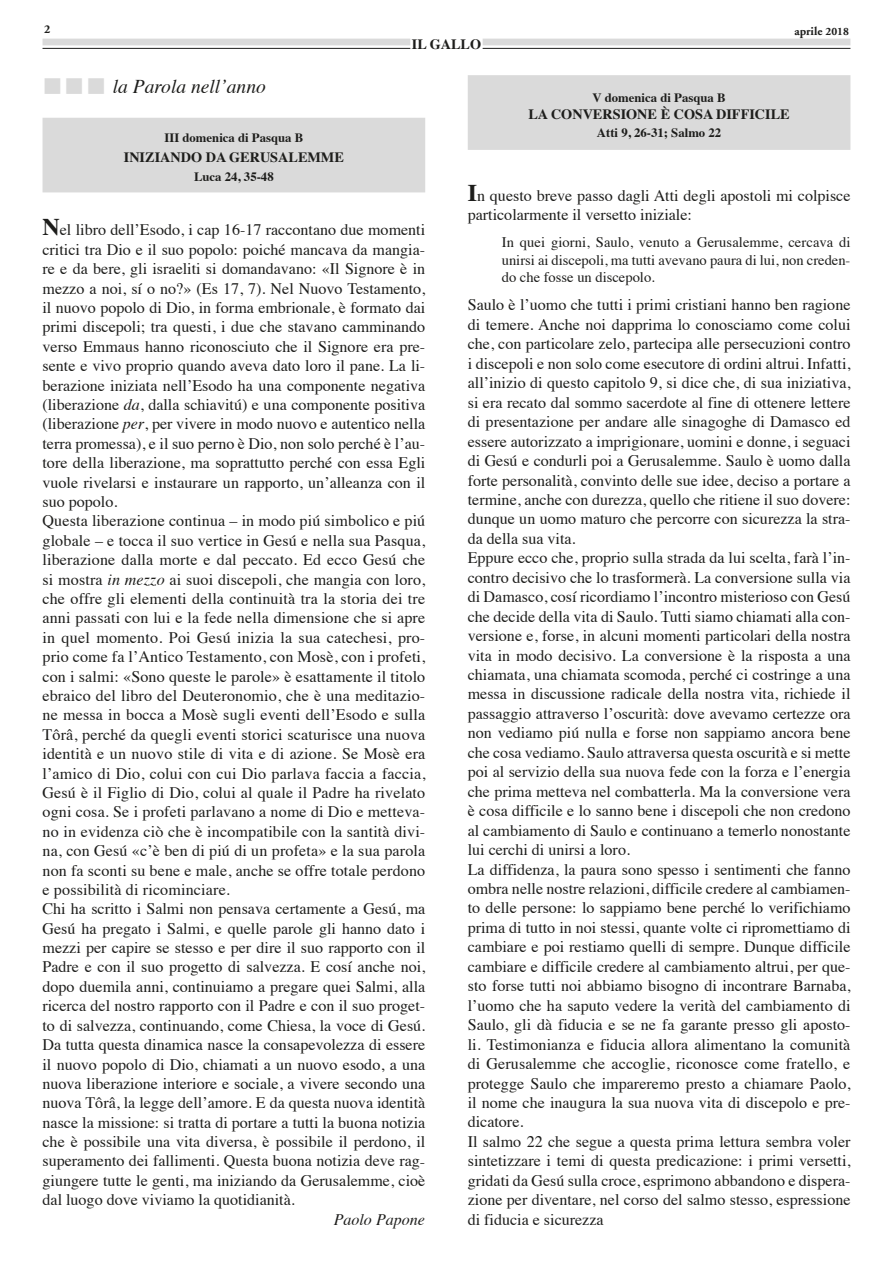
<style>
.page{position:relative;width:893px;height:1263px;background:#fff}
.page>*{position:absolute;margin:0;border:0;box-sizing:border-box;transform-origin:0 0}
.t1{font:italic 19.5px "Times";color:#1d1d1b}
.t2{font:16.05px/19.4px "Times";color:#1d1d1b}
.t3{font:italic 16.05px "Times";color:#1d1d1b}
.t4{font:14.55px/18px "Times";color:#1d1d1b;text-align:justify}
.t5{font:700 14.25px "Times";color:#1d1d1b}
.t6{font:700 12.75px "Times";color:#1d1d1b}
.t7{font:700 12px "Adobe Garamond";color:#1d1d1b}
.s1{font-size:11.25px}
.s2{color:#dadada}
.s3{font-weight:700;font-size:24px}
.s4{font-style:italic}
</style>
<div class="page">
<hr style="left:43px;top:48px;width:367px;height:1px;background:#1d1d1b">
<hr style="left:483px;top:48px;width:367px;height:1px;background:#1d1d1b">
<div style="left:43px;top:39px;width:367px;height:6px;background:#dadada"></div>
<div style="left:483px;top:39px;width:367px;height:6px;background:#dadada"></div>
<div style="left:43px;top:118px;width:382px;height:74px;background:#dadada"></div>
<div style="left:468px;top:75px;width:382px;height:75px;background:#dadada"></div>
<p class="t7" style="left:44px;top:23px;width:8px">2</p>
<p class="t5" style="left:412px;top:30px;width:71px">IL GALLO</p>
<p class="t7" style="left:794px;top:25px;width:56px">aprile <span class="s1">2018</span></p>
<p class="t1" style="left:43px;top:69px;width:225px"><span class="s2">■■■</span> la Parola nell’anno</p>
<p class="t6" style="left:164px;top:126px;width:140px">III domenica di Pasqua B</p>
<p class="t5" style="left:124px;top:143px;width:222px">INIZIANDO DA GERUSALEMME</p>
<p class="t6" style="left:194px;top:165px;width:81px">Luca 24, 35-48</p>
<p class="t2" style="left:43px;top:219px;width:384px"><span class="s3">N</span>el libro dell’Esodo, i cap 16-17 raccontano due momenti critici tra Dio e il suo popolo: poiché mancava da mangia&shy;re e da bere, gli israeliti si domandavano: «Il Signore è in mezzo a noi, sí o no?» (Es 17, 7). Nel Nuovo Testamento, il nuovo popolo di Dio, in forma embrionale, è formato dai primi discepoli; tra questi, i due che stavano camminando verso Emmaus hanno riconosciuto che il Signore era pre&shy;sente e vivo proprio quando aveva dato loro il pane. La li&shy;berazione iniziata nell’Esodo ha una componente negativa (liberazione <span class="s4">da</span>, dalla schiavitú) e una componente positiva (liberazione <span class="s4">per</span>, per vivere in modo nuovo e autentico nella terra promessa), e il suo perno è Dio, non solo perché è l’au&shy;tore della liberazione, ma soprattutto perché con essa Egli vuole rivelarsi e instaurare un rapporto, un’alleanza con il suo popolo.<br>Questa liberazione continua – in modo piú simbolico e piú globale – e tocca il suo vertice in Gesú e nella sua Pasqua, liberazione dalla morte e dal peccato. Ed ecco Gesú che si mostra <span class="s4">in mezzo</span> ai suoi discepoli, che mangia con loro, che offre gli elementi della continuità tra la storia dei tre anni passati con lui e la fede nella dimensione che si apre in quel momento. Poi Gesú inizia la sua catechesi, pro&shy;prio come fa l’Antico Testamento, con Mosè, con i profeti, con i salmi: «Sono queste le parole» è esattamente il titolo ebraico del libro del Deuteronomio, che è una meditazio&shy;ne messa in bocca a Mosè sugli eventi dell’Esodo e sulla Tôrâ, perché da quegli eventi storici scaturisce una nuova identità e un nuovo stile di vita e di azione. Se Mosè era l’amico di Dio, colui con cui Dio parlava faccia a faccia, Gesú è il Figlio di Dio, colui al quale il Padre ha rivelato ogni cosa. Se i profeti parlavano a nome di Dio e metteva&shy;no in evidenza ciò che è incompatibile con la santità divi&shy;na, con Gesú «c’è ben di piú di un profeta» e la sua parola non fa sconti su bene e male, anche se offre totale perdono e possibilità di ricominciare.<br>Chi ha scritto i Salmi non pensava certamente a Gesú, ma Gesú ha pregato i Salmi, e quelle parole gli hanno dato i mezzi per capire se stesso e per dire il suo rapporto con il Padre e con il suo progetto di salvezza. E cosí anche noi, dopo duemila anni, continuiamo a pregare quei Salmi, alla ricerca del nostro rapporto con il Padre e con il suo proget&shy;to di salvezza, continuando, come Chiesa, la voce di Gesú.<br>Da tutta questa dinamica nasce la consapevolezza di essere il nuovo popolo di Dio, chiamati a un nuovo esodo, a una nuova liberazione interiore e sociale, a vivere secondo una nuova Tôrâ, la legge dell’amore. E da questa nuova identità nasce la missione: si tratta di portare a tutti la buona notizia che è possibile una vita diversa, è possibile il perdono, il superamento dei fallimenti. Questa buona notizia deve rag&shy;giungere tutte le genti, ma iniziando da Gerusalemme, cioè dal luogo dove viviamo la quotidianità.</p>
<p class="t3" style="left:334px;top:1205px;width:93px">Paolo Papone</p>
<p class="t6" style="left:593px;top:85px;width:134px">V domenica di Pasqua B</p>
<p class="t5" style="left:528px;top:101px;width:263px">LA CONVERSIONE È COSA DIFFICILE</p>
<p class="t6" style="left:597px;top:120px;width:126px">Atti 9, 26-31; Salmo 22</p>
<p class="t2" style="left:468px;top:184px;width:384px"><span class="s3">I</span>n questo breve passo dagli Atti degli apostoli mi colpisce particolarmente il versetto iniziale:</p>
<p class="t4" style="left:502px;top:231px;width:350px">In quei giorni, Saulo, venuto a Gerusalemme, cercava di unirsi ai discepoli, ma tutti avevano paura di lui, non creden&shy;do che fosse un discepolo.</p>
<p class="t2" style="left:468px;top:294px;width:384px">Saulo è l’uomo che tutti i primi cristiani hanno ben ragione di temere. Anche noi dapprima lo conosciamo come colui che, con particolare zelo, partecipa alle persecuzioni contro i discepoli e non solo come esecutore di ordini altrui. Infatti, all’inizio di questo capitolo 9, si dice che, di sua iniziativa, si era recato dal sommo sacerdote al fine di ottenere lettere di presentazione per andare alle sinagoghe di Damasco ed essere autorizzato a imprigionare, uomini e donne, i seguaci di Gesú e condurli poi a Gerusalemme. Saulo è uomo dalla forte personalità, convinto delle sue idee, deciso a portare a termine, anche con durezza, quello che ritiene il suo dovere: dunque un uomo maturo che percorre con sicurezza la stra&shy;da della sua vita.<br>Eppure ecco che, proprio sulla strada da lui scelta, farà l’in&shy;contro decisivo che lo trasformerà. La conversione sulla via di Damasco, cosí ricordiamo l’incontro misterioso con Gesú che decide della vita di Saulo. Tutti siamo chiamati alla con&shy;versione e, forse, in alcuni momenti particolari della nostra vita in modo decisivo. La conversione è la risposta a una chiamata, una chiamata scomoda, perché ci costringe a una messa in discussione radicale della nostra vita, richiede il passaggio attraverso l’oscurità: dove avevamo certezze ora non vediamo piú nulla e forse non sappiamo ancora bene che cosa vediamo. Saulo attraversa questa oscurità e si mette poi al servizio della sua nuova fede con la forza e l’energia che prima metteva nel combatterla. Ma la conversione vera è cosa difficile e lo sanno bene i discepoli che non credono al cambiamento di Saulo e continuano a temerlo nonostante lui cerchi di unirsi a loro.<br>La diffidenza, la paura sono spesso i sentimenti che fanno ombra nelle nostre relazioni, difficile credere al cambiamen&shy;to delle persone: lo sappiamo bene perché lo verifichiamo prima di tutto in noi stessi, quante volte ci ripromettiamo di cambiare e poi restiamo quelli di sempre. Dunque difficile cambiare e difficile credere al cambiamento altrui, per que&shy;sto forse tutti noi abbiamo bisogno di incontrare Barnaba, l’uomo che ha saputo vedere la verità del cambiamento di Saulo, gli dà fiducia e se ne fa garante presso gli aposto&shy;li. Testimonianza e fiducia allora alimentano la comunità di Gerusalemme che accoglie, riconosce come fratello, e protegge Saulo che impareremo presto a chiamare Paolo, il nome che inaugura la sua nuova vita di discepolo e pre&shy;dicatore.<br>Il salmo 22 che segue a questa prima lettura sembra voler sintetizzare i temi di questa predicazione: i primi versetti, gridati da Gesú sulla croce, esprimono abbandono e dispera&shy;zione per diventare, nel corso del salmo stesso, espressione di fiducia e sicurezza</p>
</div>
